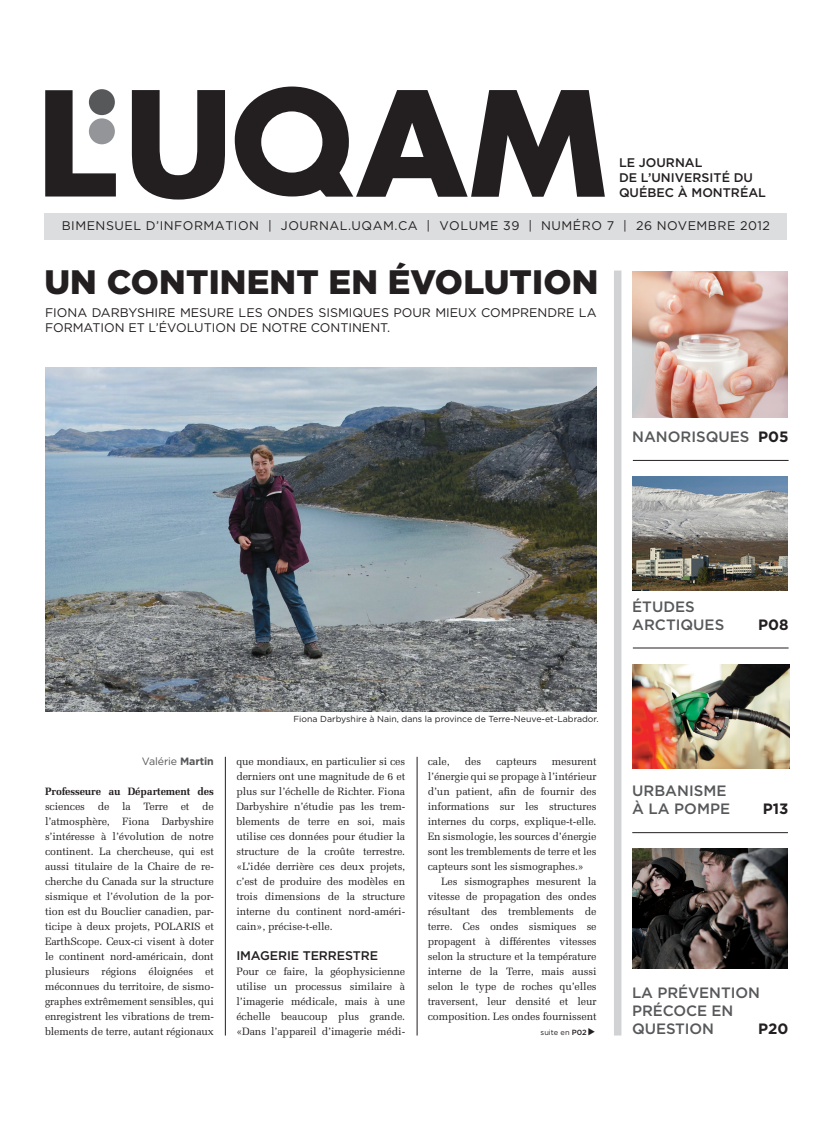
<style>
.page{position:relative;width:833px;height:1125px;background:#fff}
.page>*{position:absolute;margin:0;border:0;box-sizing:border-box;transform-origin:0 0}
.t1{font:900 33.88px "Gotham";letter-spacing:.005em;color:#231f20}
.t2{font:500 15px/18px "Gotham";letter-spacing:-.005em;color:#57585a}
.t3{font:700 15px "Gotham";color:#231f20}
.t4{font:12.5px "Gotham";letter-spacing:.04em;color:#231f20}
.t5{font:500 12.5px/15px "Gotham";color:#231f20}
.t6{font:10.62px/15px "Melior";letter-spacing:-.01em;color:#231f20;text-align:justify}
.t7{font:700 10.62px "Melior";letter-spacing:-.01em;color:#231f20}
.t8{font:10.62px "Gotham";letter-spacing:-.01em;color:#57585a}
.t9{font:8.75px "Gotham";color:#231f20}
.t10{font:7.5px "Gotham";color:#231f20}
.s1{font-weight:700}
.s2{font-weight:500}
</style>
<div class="page">
<div style="left:44px;top:213px;width:743px;height:27px;background:#dcdddf"></div>
<svg style="left:132px;top:90px;width:93px;height:110px"></svg>
<svg style="left:45px;top:90px;width:71px;height:107px"></svg>
<div style="left:89px;top:89px;width:26px;height:26px;background:#57585a;border-radius:50%"></div>
<div style="left:89px;top:118px;width:26px;height:26px;background:#939598;border-radius:50%"></div>
<svg style="left:235px;top:87px;width:370px;height:110px"></svg>
<div style="left:614px;top:271px;width:7px;height:765px;background:#d1d2d4"></div>
<hr style="left:632px;top:648px;width:156px;height:1px;background:#231f20">
<hr style="left:632px;top:460px;width:156px;height:1px;background:#231f20">
<img style="left:632px;top:476px;width:156px;height:114px">
<img style="left:632px;top:271px;width:156px;height:147px">
<img style="left:632px;top:664px;width:157px;height:104px">
<img style="left:632px;top:849px;width:156px;height:120px">
<hr style="left:225px;top:757px;width:1px;height:279px;background:#231f20">
<hr style="left:417px;top:757px;width:1px;height:279px;background:#231f20">
<hr style="left:632px;top:832px;width:156px;height:1px;background:#231f20">
<img style="left:45px;top:367px;width:551px;height:345px">
<p class="t5" style="left:619px;top:155px;width:148px">LE JOURNAL<br>DE L’UNIVERSITÉ DU<br>QUÉBEC À MONTRÉAL</p>
<p class="t4" style="left:62px;top:219px;width:238px">BIMENSUEL D’INFORMATION | JOURNAL</p>
<p class="t4" style="left:348px;top:219px;width:423px">.UQAM.CA | VOLUME 39 | NUMÉRO 7 | 26 NOVEMBRE 2012</p>
<h1 class="t1" style="left:44px;top:263px;width:555px">UN CONTINENT EN ÉVOLUTION</h1>
<p class="t4" style="left:45px;top:306px;width:18px">FIONA</p>
<p class="t4" style="left:92px;top:306px;width:20px">DARB</p>
<p class="t4" style="left:128px;top:306px;width:34px">YSHIRE</p>
<p class="t4" style="left:180px;top:306px;width:10px">MESURE</p>
<p class="t4" style="left:239px;top:306px;width:9px">LES</p>
<p class="t4" style="left:267px;top:306px;width:11px">ONDES</p>
<p class="t4" style="left:318px;top:306px;width:9px">SISMIQUES</p>
<p class="t4" style="left:393px;top:306px;width:19px">POUR</p>
<p class="t4" style="left:435px;top:306px;width:9px">MIEU</p>
<p class="t4" style="left:467px;top:306px;width:24px">X COM</p>
<p class="t4" style="left:511px;top:306px;width:19px">PRENDRE</p>
<p class="t4" style="left:579px;top:306px;width:9px">LA</p>
<p class="t4" style="left:45px;top:321px;width:10px">FORMATION</p>
<p class="t4" style="left:128px;top:321px;width:40px">ET L’ÉVOLUTION</p>
<p class="t4" style="left:240px;top:321px;width:32px">DE NOTRE</p>
<p class="t4" style="left:311px;top:321px;width:10px">CONTINENT</p>
<p class="t4" style="left:387px;top:321px;width:5px">.</p>
<h2 class="t2" style="left:632px;top:428px;width:12px">NANORISQUES</h2>
<h2 class="t3" style="left:758px;top:428px;width:32px">P05</h2>
<p class="t8" style="left:142px;top:755px;width:73px">VALÉRIE <span class="s1">Martin</span></p>
<p class="t7" style="left:45px;top:785px;width:170px">Professeure au Département des</p>
<p class="t6" style="left:45px;top:799px;width:170px">sciences de la Terre et de l’atmosphère, Fiona Darbyshire s’intéresse à l’évolution de notre continent. La chercheuse, qui est aussi titulaire de la Chaire de re&shy;cherche du Canada sur la structure sismique et l’évolution de la por&shy;tion est du Bouclier canadien, par&shy;ticipe à deux projets, POLARIS et EarthScope. Ceux-ci visent à doter le continent nord-américain, dont plusieurs régions éloignées et méconnues du territoire, de sismo&shy;graphes extrêmement sensibles, qui enregistrent les vibrations de trem&shy;blements de terre, autant régionaux</p>
<p class="t9" style="left:293px;top:714px;width:306px">FIONA DARBYSHIRE À NAIN, DANS LA PROVINCE DE TERRE-NEUVE-ET-LABRADOR.</p>
<p class="t6" style="left:236px;top:754px;width:170px">que mondiaux, en particulier si ces derniers ont une magnitude de 6 et plus sur l’échelle de Richter. Fiona Darbyshire n’étudie pas les trem&shy;blements de terre en soi, mais utilise ces données pour étudier la structure de la croûte terrestre. «L’idée derrière ces deux projets, c’est de produire des modèles en trois dimensions de la structure interne du continent nord-améri&shy;cain», précise-t-elle.</p>
<p class="t5" style="left:236px;top:948px;width:42px">IMAGERIE</p>
<p class="t5" style="left:303px;top:948px;width:10px">TERRESTRE</p>
<p class="t6" style="left:236px;top:964px;width:170px">Pour ce faire, la géophysicienne utilise un processus similaire à l’imagerie médicale, mais à une échelle beaucoup plus grande. «Dans l’appareil d’imagerie médi-</p>
<p class="t6" style="left:428px;top:754px;width:24px">cale,</p>
<p class="t6" style="left:465px;top:754px;width:18px">des</p>
<p class="t6" style="left:496px;top:754px;width:42px">capteurs</p>
<p class="t6" style="left:428px;top:754px;width:170px;text-indent:124px">mesurent l’énergie qui se propage à l’intérieur d’un patient, afin de fournir des informations sur les structures internes du corps, explique-t-elle.<br>En sismologie, les sources d’énergie sont les tremblements de terre et les capteurs sont les sismographes.»</p>
<p class="t6" style="left:428px;top:874px;width:170px;text-indent:14px">Les sismographes mesurent la vitesse de propagation des ondes résultant des tremblements de terre. Ces ondes sismiques se propagent à différentes vitesses selon la structure et la température interne de la Terre, mais aussi selon le type de roches qu’elles traversent, leur densité et leur composition. Les ondes fournissent</p>
<p class="t10" style="left:540px;top:1028px;width:48px">SUITE EN <span class="s2">P02</span></p>
<h2 class="t2" style="left:632px;top:598px;width:12px">ÉTUDES<br>ARCTIQUES</h2>
<h2 class="t3" style="left:758px;top:616px;width:32px">P08</h2>
<h2 class="t2" style="left:632px;top:782px;width:97px">URBANISME<br>À LA POMPE</h2>
<h2 class="t3" style="left:762px;top:800px;width:27px">P13</h2>
<h2 class="t2" style="left:632px;top:983px;width:47px">LA PRÉVENTION<br>PRÉCOCE</h2>
<h2 class="t2" style="left:711px;top:1001px;width:11px">EN</h2>
<h2 class="t2" style="left:632px;top:1019px;width:11px">QUESTION</h2>
<h2 class="t3" style="left:758px;top:1020px;width:32px">P20</h2>
</div>
